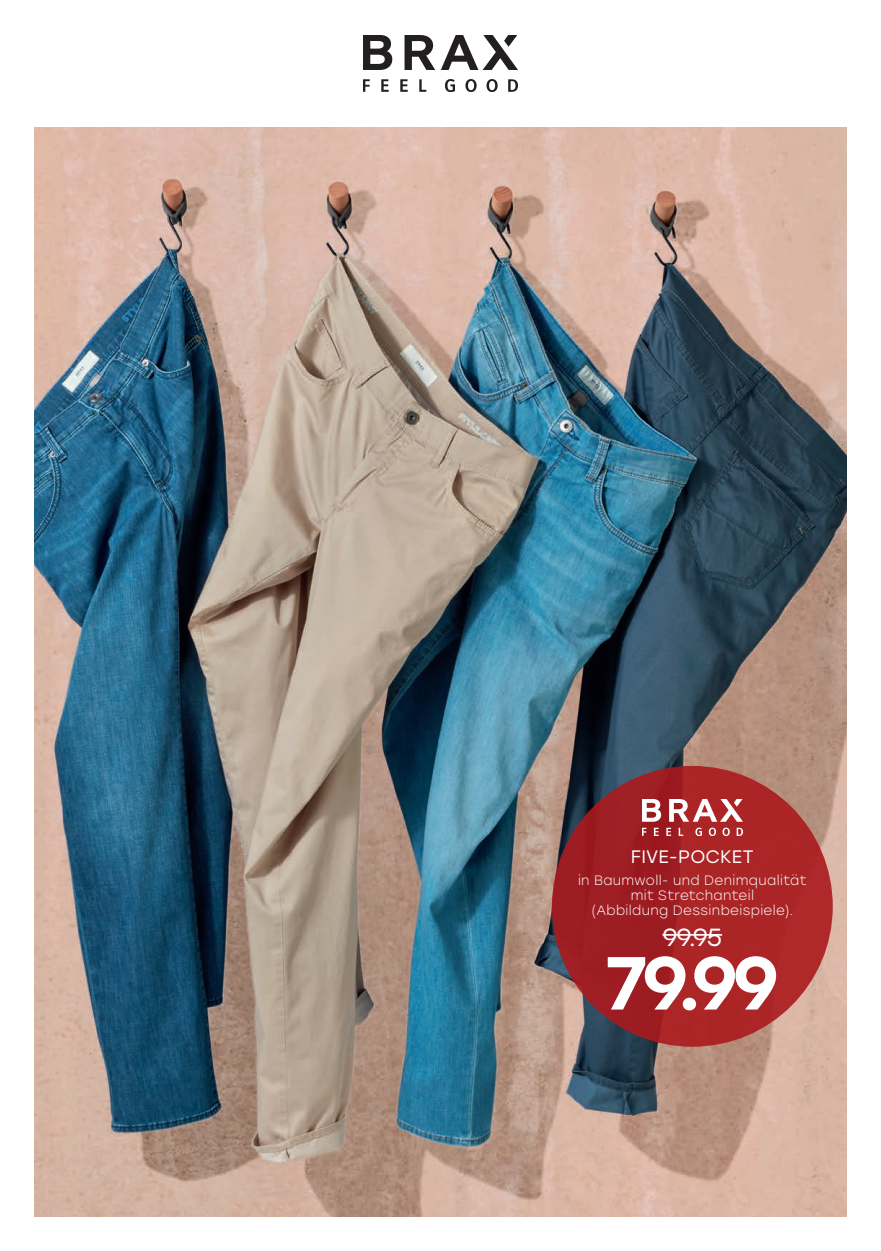
<style>
.page{position:relative;width:881px;height:1251px;background:#fff}
.page>*{position:absolute;margin:0;border:0;box-sizing:border-box;transform-origin:0 0}
.t1{font:500 74.85px "Stolzl";color:#fff}
.t2{font:24.75px "Stolzl";color:#fff}
.t3{font:18px "Stolzl";letter-spacing:.005em;color:#fff}
.t4{font:300 13.5px/15px "Stolzl";letter-spacing:.025em;color:#fff;text-align:center}
</style>
<div class="page">
<img style="left:34px;top:128px;width:812px;height:1088px">
<img style="left:363px;top:35px;width:154px;height:56px">
<div style="left:551px;top:765px;width:281px;height:281px;background:linear-gradient(to right,#981c23,#b32929);border-radius:50%"></div>
<hr style="left:662px;top:933px;width:59px;height:2px;background:#fff">
<img style="left:642px;top:799px;width:100px;height:36px">
<h3 class="t3" style="left:630px;top:844px;width:124px">FIVE-POCKET</h3>
<p class="t4" style="left:577px;top:871px;width:230px">in Baumwoll- und Denimqualität mit Stretchanteil<br>(Abbildung Dessinbeispiele).</p>
<h2 class="t2" style="left:662px;top:919px;width:61px">99.95</h2>
<h1 class="t1" style="left:605px;top:929px;width:175px">79.99</h1>
</div>
